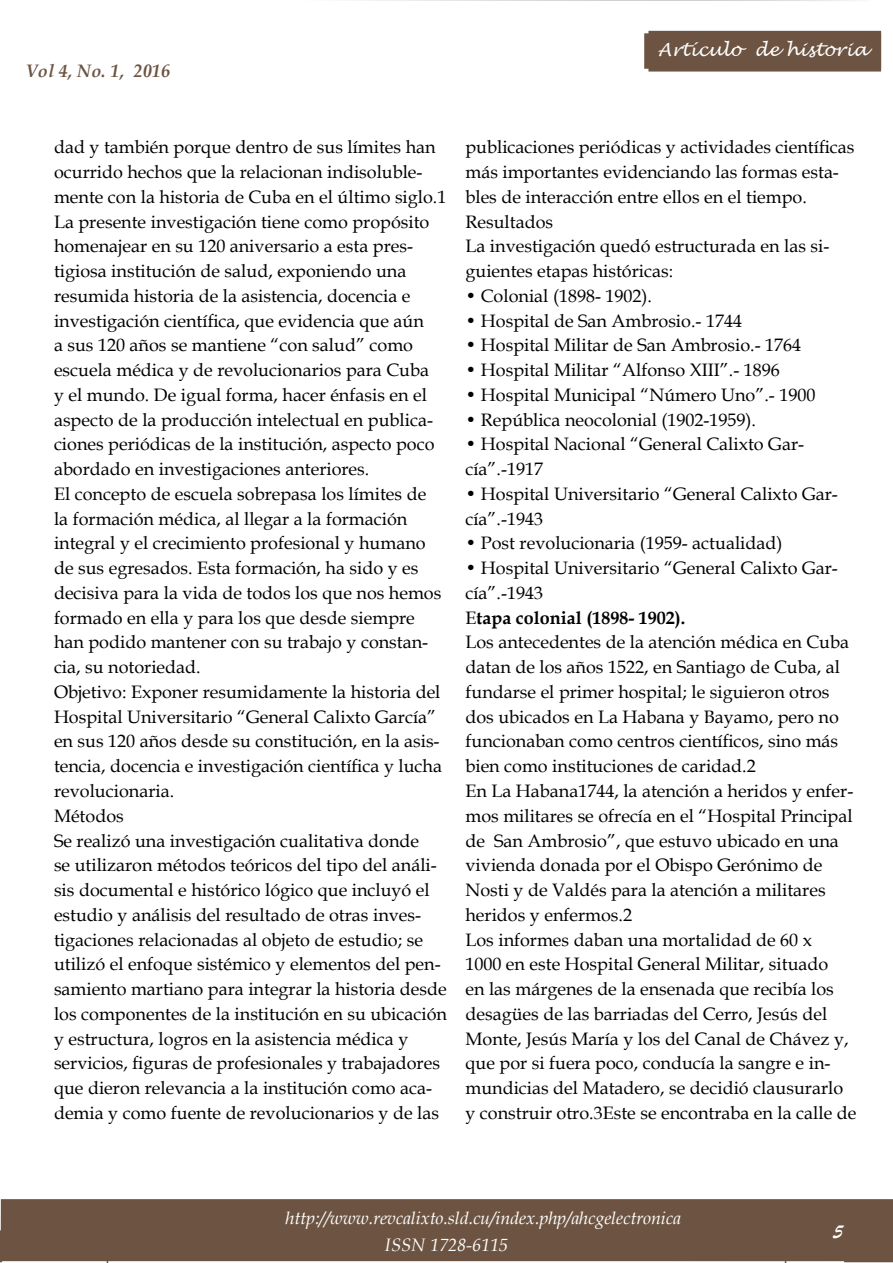
<style>
.page{position:relative;width:893px;height:1263px;background:#fff}
.page>*{position:absolute;margin:0;border:0;box-sizing:border-box;transform-origin:0 0}
.t1{font:21px "Brush Script";color:#fff}
.t2{font:18px/24.8px "Book Antiqua";color:#000}
.t3{font:italic 18px/27px "Book Antiqua";letter-spacing:-.005em;color:#fff}
.t4{font:italic 18px "Lucida Handwriting";letter-spacing:.01em;color:#fff}
.t5{font:italic 700 18px "Book Antiqua";letter-spacing:.01em;color:#6d5442}
.s1{font-weight:700}
</style>
<div class="page">
<div style="left:0;top:1199px;width:893px;height:62px;background:#6d5442;border:2px solid #6d5442"></div>
<svg style="left:107px;top:1258px;width:679px;height:5px"></svg>
<svg style="left:844px;top:1230px;width:49px;height:32px"></svg>
<svg style="left:0;top:1199px;width:4px;height:64px"></svg>
<div style="left:648px;top:31px;width:233px;height:41px;background:#6d5442;border:2px solid #6d5442"></div>
<div style="left:821px;top:1224px;width:49px;height:30px;background:#6d5442"></div>
<p class="t5" style="left:26px;top:58px;width:146px">Vol 4, No. 1, 2016</p>
<p class="t4" style="left:658px;top:38px;width:211px">Artículo de historia</p>
<p class="t2" style="left:54px;top:135px;width:394px">dad y también porque dentro de sus límites han ocurrido hechos que la relacionan indisoluble&shy;mente con la historia de Cuba en el último siglo.1<br>La presente investigación tiene como propósito homenajear en su 120 aniversario a esta pres&shy;tigiosa institución de salud, exponiendo una resumida historia de la asistencia, docencia e investigación científica, que evidencia que aún<br>a sus 120 años se mantiene “con salud” como escuela médica y de revolucionarios para Cuba<br>y el mundo. De igual forma, hacer énfasis en el aspecto de la producción intelectual en publica&shy;ciones periódicas de la institución, aspecto poco abordado en investigaciones anteriores.<br>El concepto de escuela sobrepasa los límites de<br>la formación médica, al llegar a la formación integral y el crecimiento profesional y humano de sus egresados. Esta formación, ha sido y es decisiva para la vida de todos los que nos hemos formado en ella y para los que desde siempre han podido mantener con su trabajo y constan&shy;cia, su notoriedad.<br>Objetivo: Exponer resumidamente la historia del Hospital Universitario “General Calixto García” en sus 120 años desde su constitución, en la asis&shy;tencia, docencia e investigación científica y lucha revolucionaria.<br>Métodos<br>Se realizó una investigación cualitativa donde<br>se utilizaron métodos teóricos del tipo del análi&shy;sis documental e histórico lógico que incluyó el estudio y análisis del resultado de otras inves&shy;tigaciones relacionadas al objeto de estudio; se utilizó el enfoque sistémico y elementos del pen&shy;samiento martiano para integrar la historia desde los componentes de la institución en su ubicación y estructura, logros en la asistencia médica y servicios, figuras de profesionales y trabajadores que dieron relevancia a la institución como aca&shy;demia y como fuente de revolucionarios y de las</p>
<p class="t2" style="left:465px;top:135px;width:390px">publicaciones periódicas y actividades científicas más importantes evidenciando las formas esta&shy;bles de interacción entre ellos en el tiempo.<br>Resultados<br>La investigación quedó estructurada en las si&shy;guientes etapas históricas:</p>
<p class="t2" style="left:465px;top:283px;width:188px">• Colonial (1898- 1902).</p>
<p class="t2" style="left:465px;top:308px;width:278px">• Hospital de San Ambrosio.- 1744</p>
<p class="t2" style="left:465px;top:333px;width:337px">• Hospital Militar de San Ambrosio.- 1764</p>
<p class="t2" style="left:465px;top:357px;width:316px">• Hospital Militar “Alfonso XIII”.- 1896</p>
<p class="t2" style="left:465px;top:382px;width:351px">• Hospital Municipal “Número Uno”.- 1900</p>
<p class="t2" style="left:465px;top:407px;width:292px">• República neocolonial (1902-1959).</p>
<p class="t2" style="left:465px;top:432px;width:340px">• Hospital Nacional “General Calixto Gar&shy;cía”.-1917</p>
<p class="t2" style="left:465px;top:481px;width:374px">• Hospital Universitario “General Calixto Gar&shy;cía”.-1943</p>
<p class="t2" style="left:465px;top:531px;width:318px">• Post revolucionaria (1959- actualidad)</p>
<p class="t2" style="left:465px;top:555px;width:392px">• Hospital Universitario “General Calixto Gar&shy;cía”.-1943<br>E<span class="s1">tapa colonial (1898- 1902).<br></span>Los antecedentes de la atención médica en Cuba datan de los años 1522, en Santiago de Cuba, al fundarse el primer hospital; le siguieron otros dos ubicados en La Habana y Bayamo, pero no funcionaban como centros científicos, sino más bien como instituciones de caridad.2<br>En La Habana1744, la atención a heridos y enfer&shy;mos militares se ofrecía en el “Hospital Principal de San Ambrosio”, que estuvo ubicado en una vivienda donada por el Obispo Gerónimo de Nosti y de Valdés para la atención a militares heridos y enfermos.2<br>Los informes daban una mortalidad de 60 x<br>1000 en este Hospital General Militar, situado<br>en las márgenes de la ensenada que recibía los desagües de las barriadas del Cerro, Jesús del Monte, Jesús María y los del Canal de Chávez y, que por si fuera poco, conducía la sangre e in&shy;mundicias del Matadero, se decidió clausurarlo y construir otro.3Este se encontraba en la calle de</p>
<p class="t3" style="left:385px;top:1204px;width:298px;text-indent:-99px">http://www.revcalixto.sld.cu/index.php/ahcgelectronica<br>ISSN 1728-6115</p>
<p class="t1" style="left:834px;top:1218px;width:10px">5</p>
</div>
